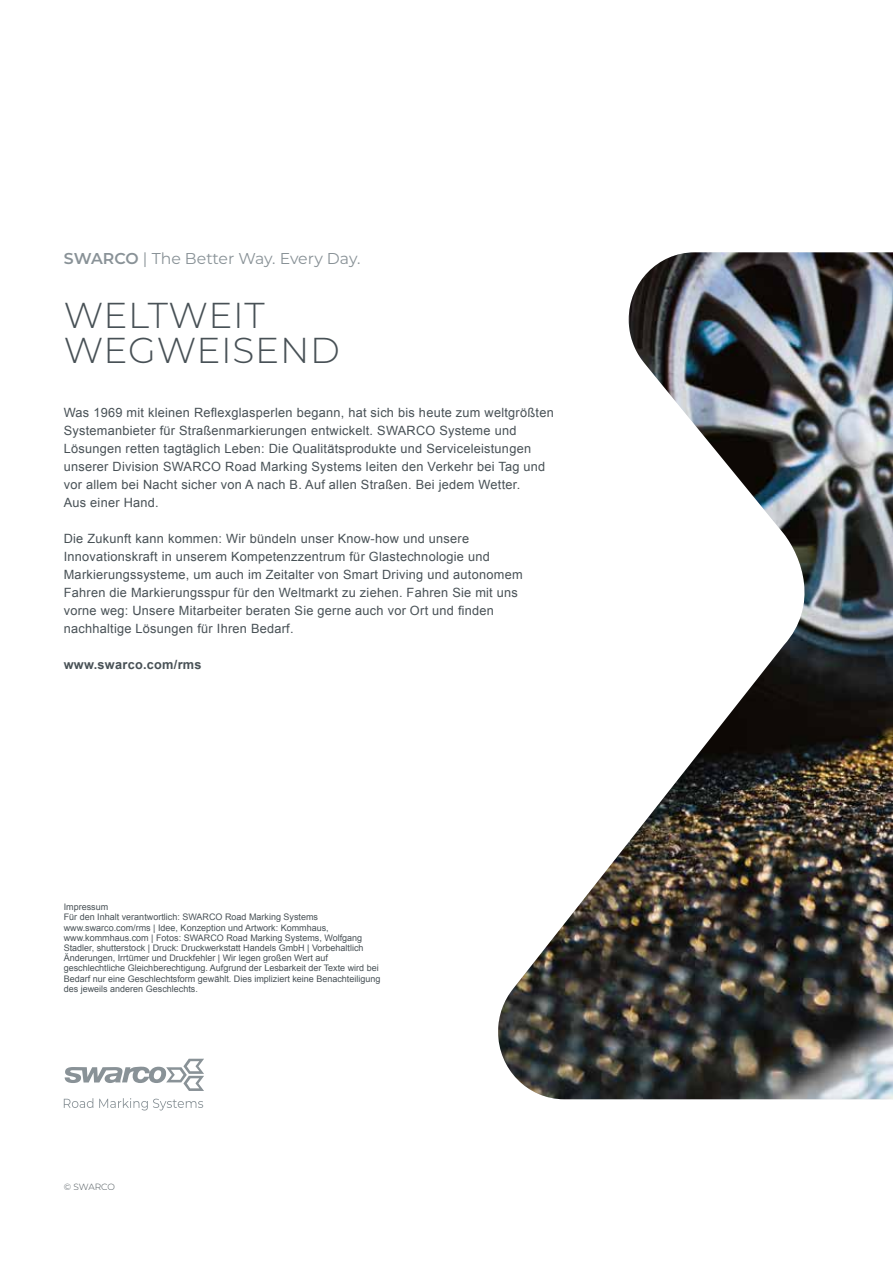
<style>
.page{position:relative;width:893px;height:1263px;background:#fff}
.page>*{position:absolute;margin:0;border:0;box-sizing:border-box;transform-origin:0 0}
.t1{font:300 36px/34.5px "Montserrat";letter-spacing:.02em;color:#485156}
.t2{font:15.75px "Montserrat";color:#899297}
.t3{font:12.75px/18px "Arial";letter-spacing:.02em;color:#485156}
.t4{font:700 12.75px "Arial";letter-spacing:.02em;color:#485156}
.t5{font:9px/10.2px "Arial";color:#485156}
.t6{font:300 9px "Montserrat";color:#485156}
.s1{font-weight:600}
</style>
<div class="page">
<svg style="left:64px;top:1098px;width:139px;height:12px"></svg>
<svg style="left:65px;top:1059px;width:139px;height:32px"></svg>
<img style="left:498px;top:252px;width:395px;height:847px">
<p class="t2" style="left:64px;top:247px;width:298px"><span class="s1">SWARCO</span> | The Better Way. Every Day.</p>
<h1 class="t1" style="left:64px;top:297px;width:277px">WELTWEIT<br>WEGWEISEND</h1>
<p class="t3" style="left:64px;top:403px;width:491px">Was 1969 mit kleinen Reflexglasperlen begann, hat sich bis heute zum weltgrößten Systemanbieter für Straßenmarkierungen entwickelt. SWARCO Systeme und Lösungen retten tagtäglich Leben: Die Qualitätsprodukte und Serviceleistungen unserer Division SWARCO Road Marking Systems leiten den Verkehr bei Tag und vor allem bei Nacht sicher von A nach B. Auf allen Straßen. Bei jedem Wetter.<br>Aus einer Hand.</p>
<p class="t3" style="left:64px;top:529px;width:460px">Die Zukunft kann kommen: Wir bündeln unser Know-how und unsere Innovationskraft in unserem Kompetenzzentrum für Glastechnologie und Markierungssysteme, um auch im Zeitalter von Smart Driving und autonomem Fahren die Markierungsspur für den Weltmarkt zu ziehen. Fahren Sie mit uns vorne weg: Unsere Mitarbeiter beraten Sie gerne auch vor Ort und finden nachhaltige Lösungen für Ihren Bedarf.</p>
<p class="t4" style="left:64px;top:656px;width:139px">www.swarco.com/rms</p>
<p class="t5" style="left:64px;top:902px;width:318px">Impressum<br>Für den Inhalt verantwortlich: SWARCO Road Marking Systems www.swarco.com/rms | Idee, Konzeption und Artwork: Kommhaus, www.kommhaus.com | Fotos: SWARCO Road Marking Systems, Wolfgang Stadler, shutterstock | Druck: Druckwerkstatt Handels GmbH | Vorbehaltlich Änderungen, Irrtümer und Druckfehler | Wir legen großen Wert auf geschlechtliche Gleichberechtigung. Aufgrund der Lesbarkeit der Texte wird bei Bedarf nur eine Geschlechtsform gewählt. Dies impliziert keine Benachteiligung des jeweils anderen Geschlechts.</p>
<p class="t6" style="left:64px;top:1180px;width:53px">© SWARCO</p>
</div>
